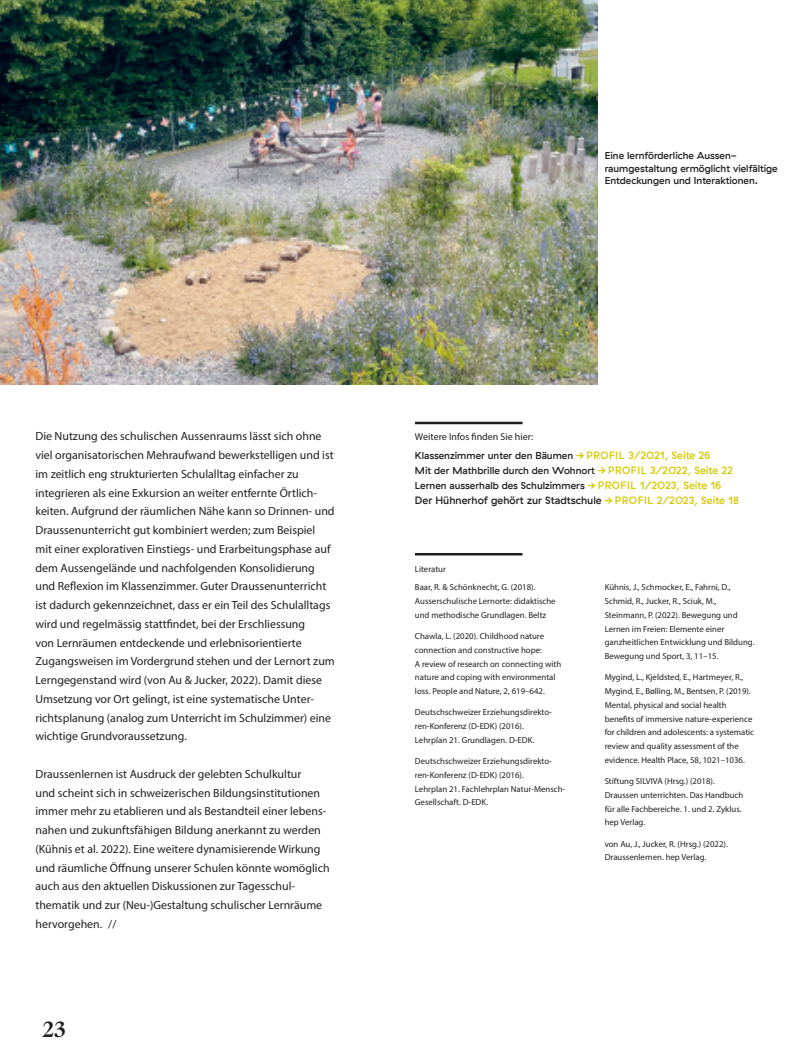
<style>
.page{position:relative;width:798px;height:1063px;background:#fff}
.page>*{position:absolute;margin:0;border:0;box-sizing:border-box;transform-origin:0 0}
.t1{font:700 20px "Sang Bleu Kingdom";color:#231f20}
.SangBleu_Republic_9_5_15__Grundschrift{font:11.88px/18.8px "Myriad Pro";color:#231f20}
.SangBleu_Republic_8_12__AutorInnen{font:500 10.62px "GT Haptik";color:#231f20}
.SangBleu_Republic_8_12__AutorInnen-2{font:500 10px/15px "GT Haptik";color:#231f20}
.Haptik_Medium_8_10__Legende{font:500 10px/12.5px "GT Haptik";color:#231f20}
.SangBleu_Republic_8_12__AutorInnen-3{font:10px "Myriad Pro";color:#231f20}
.Fussnote{font:8.75px/13.8px "Myriad Pro";color:#231f20}
.s1{font-size:10.62px;color:#d6c801}
.s2{color:#d6c801}
</style>
<div class="page">
<hr style="left:415px;top:553px;width:107px;height:2px;background:#231f20">
<hr style="left:415px;top:422px;width:107px;height:2px;background:#231f20">
<img style="left:0;top:0;width:597px;height:384px">
<p class="Haptik_Medium_8_10__Legende" style="left:604px;top:150px;width:174px">Eine lernförderliche Aussen&shy;raumgestaltung ermöglicht vielfältige<br>Entdeckungen und Interaktionen.</p>
<p class="SangBleu_Republic_9_5_15__Grundschrift" style="left:35px;top:427px;width:301px">Die Nutzung des schulischen Aussenraums lässt sich ohne viel organisatorischen Mehraufwand bewerkstelligen und ist im zeitlich eng strukturierten Schulalltag einfacher zu integrieren als eine Exkursion an weiter entfernte Örtlich&shy;keiten. Aufgrund der räumlichen Nähe kann so Drinnen- und Draussenunterricht gut kombiniert werden; zum Beispiel mit einer explorativen Einstiegs- und Erarbeitungsphase auf dem Aussengelände und nachfolgenden Konsolidierung und Reflexion im Klassenzimmer. Guter Draussenunterricht ist dadurch gekennzeichnet, dass er ein Teil des Schulalltags wird und regelmässig stattfindet, bei der Erschliessung<br>von Lernräumen entdeckende und erlebnisorientierte Zugangsweisen im Vordergrund stehen und der Lernort zum Lerngegenstand wird (von Au &amp; Jucker, 2022). Damit diese Umsetzung vor Ort gelingt, ist eine systematische Unter&shy;richtsplanung (analog zum Unterricht im Schulzimmer) eine wichtige Grundvoraussetzung.</p>
<p class="SangBleu_Republic_9_5_15__Grundschrift" style="left:35px;top:764px;width:295px">Draussenlernen ist Ausdruck der gelebten Schulkultur<br>und scheint sich in schweizerischen Bildungsinstitutionen immer mehr zu etablieren und als Bestandteil einer lebens&shy;nahen und zukunftsfähigen Bildung anerkannt zu werden (Kühnis et al. 2022). Eine weitere dynamisierende Wirkung und räumliche Öffnung unserer Schulen könnte womöglich auch aus den aktuellen Diskussionen zur Tagesschul&shy;thematik und zur (Neu-)Gestaltung schulischer Lernräume hervorgehen. //</p>
<h1 class="t1" style="left:43px;top:1015px;width:25px">23</h1>
<p class="SangBleu_Republic_8_12__AutorInnen-3" style="left:415px;top:431px;width:120px">Weitere Infos finden Sie hier:</p>
<p class="SangBleu_Republic_8_12__AutorInnen-2" style="left:415px;top:448px;width:319px">Klassenzimmer unter den Bäumen <span class="s1">→ PROFIL 3/2021, Seite 26<br></span>Mit der Mathbrille durch den Wohnort <span class="s1">→ PROFIL 3/2022, Seite 22<br></span>Lernen ausserhalb des Schulzimmers <span class="s1">→ PROFIL 1/2023, Seite 16</span></p>
<p class="SangBleu_Republic_8_12__AutorInnen" style="left:415px;top:494px;width:325px">Der Hühnerhof gehört zur Stadtschule <span class="s2">→ PROFIL 2/2023, Seite 18</span></p>
<p class="Fussnote" style="left:415px;top:562px;width:32px">Literatur</p>
<p class="Fussnote" style="left:415px;top:581px;width:142px">Baar, R. &amp; Schönknecht, G. (2018).<br>Ausserschulische Lernorte: didaktische und methodische Grundlagen. Beltz</p>
<p class="Fussnote" style="left:415px;top:629px;width:148px">Chawla, L. (2020). Childhood nature connection and constructive hope:<br>A review of research on connecting with nature and coping with environmental loss. People and Nature, 2, 619–642.</p>
<p class="Fussnote" style="left:415px;top:706px;width:138px">Deutschschweizer Erziehungsdirekto&shy;ren-Konferenz (D-EDK) (2016).<br>Lehrplan 21. Grundlagen. D-EDK.</p>
<p class="Fussnote" style="left:415px;top:754px;width:152px">Deutschschweizer Erziehungsdirekto&shy;ren-Konferenz (D-EDK) (2016).<br>Lehrplan 21. Fachlehrplan Natur-Mensch-Gesellschaft. D-EDK.</p>
<p class="Fussnote" style="left:604px;top:581px;width:151px">Kühnis, J., Schmocker, E., Fahrni, D., Schmid, R., Jucker, R., Sciuk, M., Steinmann, P. (2022). Bewegung und Lernen im Freien: Elemente einer ganzheitlichen Entwicklung und Bildung.<br>Bewegung und Sport, 3, 11–15.</p>
<p class="Fussnote" style="left:604px;top:671px;width:151px">Mygind, L., Kjeldsted, E., Hartmeyer, R., Mygind, E., Bølling, M., Bentsen, P. (2019).<br>Mental, physical and social health benefits of immersive nature-experience for children and adolescents: a systematic review and quality assessment of the evidence. Health Place, 58, 1021–1036.</p>
<p class="Fussnote" style="left:604px;top:774px;width:140px">Stiftung SILVIVA (Hrsg.) (2018).<br>Draussen unterrichten. Das Handbuch für alle Fachbereiche. 1. und 2. Zyklus. hep Verlag.</p>
<p class="Fussnote" style="left:604px;top:837px;width:125px">von Au, J., Jucker, R. (Hrsg.) (2022).<br>Draussenlernen. hep Verlag.</p>
</div>
